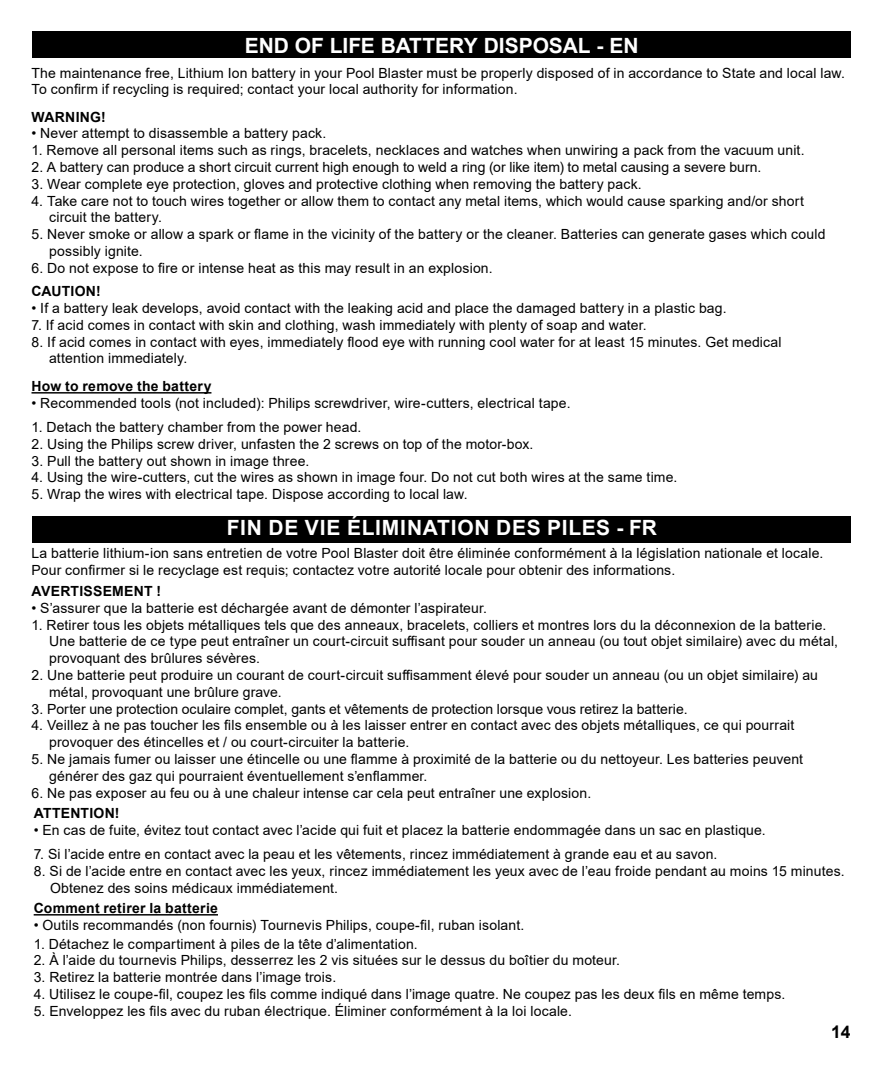
<style>
.page{position:relative;width:882px;height:1071px;background:#fff}
.page>*{position:absolute;margin:0;border:0;box-sizing:border-box;transform-origin:0 0}
.t1{font:700 21px "Arial";letter-spacing:.035em;color:#fff}
.t2{font:700 21px "Arial";letter-spacing:.015em;color:#fff}
.t3{font:700 17.5px "Arial";color:#000}
.t4{font:14px/16.8px "Arial";letter-spacing:.01em;color:#000}
.t5{font:700 14px "Arial";letter-spacing:.015em;color:#000}
</style>
<div class="page">
<div style="left:32px;top:32px;width:819px;height:26px;background:#000"></div>
<div style="left:32px;top:516px;width:819px;height:26px;background:#000"></div>
<hr style="left:32px;top:392px;width:179px;height:2px;background:#000">
<hr style="left:34px;top:914px;width:184px;height:2px;background:#000">
<p class="t2" style="left:245px;top:31px;width:395px">END OF LIFE BATTERY DISPOSAL - EN</p>
<p class="t4" style="left:32px;top:64px;width:815px">The maintenance free, Lithium Ion battery in your Pool Blaster must be properly disposed of in accordance to State and local law.<br>To confirm if recycling is required; contact your local authority for information.</p>
<p class="t5" style="left:32px;top:107px;width:76px">WARNING!</p>
<p class="t4" style="left:32px;top:125px;width:296px">• Never attempt to disassemble a battery pack.</p>
<p class="t4" style="left:32px;top:142px;width:775px">1. Remove all personal items such as rings, bracelets, necklaces and watches when unwiring a pack from the vacuum unit.</p>
<p class="t4" style="left:32px;top:159px;width:732px">2. A battery can produce a short circuit current high enough to weld a ring (or like item) to metal causing a severe burn.</p>
<p class="t4" style="left:32px;top:175px;width:612px">3. Wear complete eye protection, gloves and protective clothing when removing the battery pack.</p>
<p class="t4" style="left:32px;top:192px;width:774px">4. Take care not to touch wires together or allow them to contact any metal items, which would cause sparking and/or short</p>
<p class="t4" style="left:49px;top:209px;width:114px">circuit the battery.</p>
<p class="t4" style="left:32px;top:226px;width:795px">5. Never smoke or allow a spark or flame in the vicinity of the battery or the cleaner. Batteries can generate gases which could</p>
<p class="t4" style="left:49px;top:243px;width:95px">possibly ignite.</p>
<p class="t4" style="left:32px;top:259px;width:463px">6. Do not expose to fire or intense heat as this may result in an explosion.</p>
<p class="t5" style="left:32px;top:281px;width:71px">CAUTION!</p>
<p class="t4" style="left:32px;top:300px;width:697px">• If a battery leak develops, avoid contact with the leaking acid and place the damaged battery in a plastic bag.</p>
<p class="t4" style="left:32px;top:316px;width:617px">7. If acid comes in contact with skin and clothing, wash immediately with plenty of soap and water.</p>
<p class="t4" style="left:32px;top:333px;width:752px">8. If acid comes in contact with eyes, immediately flood eye with running cool water for at least 15 minutes. Get medical</p>
<p class="t4" style="left:49px;top:350px;width:140px">attention immediately.</p>
<p class="t5" style="left:32px;top:377px;width:181px">How to remove the battery</p>
<p class="t4" style="left:32px;top:395px;width:541px">• Recommended tools (not included): Philips screwdriver, wire-cutters, electrical tape.</p>
<p class="t4" style="left:32px;top:419px;width:331px">1. Detach the battery chamber from the power head.</p>
<p class="t4" style="left:32px;top:435px;width:503px">2. Using the Philips screw driver, unfasten the 2 screws on top of the motor-box.</p>
<p class="t4" style="left:32px;top:452px;width:279px">3. Pull the battery out shown in image three.</p>
<p class="t4" style="left:32px;top:469px;width:647px">4. Using the wire-cutters, cut the wires as shown in image four. Do not cut both wires at the same time.</p>
<p class="t4" style="left:32px;top:486px;width:438px">5. Wrap the wires with electrical tape. Dispose according to local law.</p>
<p class="t1" style="left:227px;top:513px;width:432px">FIN DE VIE ÉLIMINATION DES PILES - FR</p>
<p class="t4" style="left:32px;top:545px;width:794px">La batterie lithium-ion sans entretien de votre Pool Blaster doit être éliminée conformément à la législation nationale et locale.<br>Pour confirmer si le recyclage est requis; contactez votre autorité locale pour obtenir des informations.</p>
<p class="t5" style="left:32px;top:581px;width:131px">AVERTISSEMENT !</p>
<p class="t4" style="left:32px;top:599px;width:457px">• S’assurer que la batterie est déchargée avant de démonter l’aspirateur.</p>
<p class="t4" style="left:32px;top:616px;width:796px">1. Retirer tous les objets métalliques tels que des anneaux, bracelets, colliers et montres lors du la déconnexion de la batterie.</p>
<p class="t4" style="left:49px;top:633px;width:790px">Une batterie de ce type peut entraîner un court-circuit suffisant pour souder un anneau (ou tout objet similaire) avec du métal,</p>
<p class="t4" style="left:49px;top:650px;width:212px">provoquant des brûlures sévères.</p>
<p class="t4" style="left:32px;top:667px;width:788px">2. Une batterie peut produire un courant de court-circuit suffisamment élevé pour souder un anneau (ou un objet similaire) au</p>
<p class="t4" style="left:49px;top:683px;width:234px">métal, provoquant une brûlure grave.</p>
<p class="t4" style="left:32px;top:700px;width:658px">3. Porter une protection oculaire complet, gants et vêtements de protection lorsque vous retirez la batterie.</p>
<p class="t4" style="left:32px;top:717px;width:764px">4. Veillez à ne pas toucher les fils ensemble ou à les laisser entrer en contact avec des objets métalliques, ce qui pourrait</p>
<p class="t4" style="left:49px;top:734px;width:362px">provoquer des étincelles et / ou court-circuiter la batterie.</p>
<p class="t4" style="left:32px;top:751px;width:773px">5. Ne jamais fumer ou laisser une étincelle ou une flamme à proximité de la batterie ou du nettoyeur. Les batteries peuvent</p>
<p class="t4" style="left:49px;top:767px;width:380px">générer des gaz qui pourraient éventuellement s’enflammer.</p>
<p class="t4" style="left:32px;top:784px;width:561px">6. Ne pas exposer au feu ou à une chaleur intense car cela peut entraîner une explosion.</p>
<p class="t5" style="left:34px;top:804px;width:87px">ATTENTION!</p>
<p class="t4" style="left:34px;top:822px;width:734px">• En cas de fuite, évitez tout contact avec l’acide qui fuit et placez la batterie endommagée dans un sac en plastique.</p>
<p class="t4" style="left:34px;top:846px;width:685px">7. Si l’acide entre en contact avec la peau et les vêtements, rincez immédiatement à grande eau et au savon.</p>
<p class="t4" style="left:34px;top:862px;width:813px">8. Si de l’acide entre en contact avec les yeux, rincez immédiatement les yeux avec de l’eau froide pendant au moins 15 minutes.</p>
<p class="t4" style="left:50px;top:879px;width:290px">Obtenez des soins médicaux immédiatement.</p>
<p class="t5" style="left:34px;top:899px;width:186px">Comment retirer la batterie</p>
<p class="t4" style="left:34px;top:917px;width:492px">• Outils recommandés (non fournis) Tournevis Philips, coupe-fil, ruban isolant.</p>
<p class="t4" style="left:34px;top:935px;width:386px">1. Détachez le compartiment à piles de la tête d’alimentation.</p>
<p class="t4" style="left:34px;top:952px;width:588px">2. À l’aide du tournevis Philips, desserrez les 2 vis situées sur le dessus du boîtier du moteur.</p>
<p class="t4" style="left:34px;top:969px;width:304px">3. Retirez la batterie montrée dans l’image trois.</p>
<p class="t4" style="left:34px;top:986px;width:753px">4. Utilisez le coupe-fil, coupez les fils comme indiqué dans l’image quatre. Ne coupez pas les deux fils en même temps.</p>
<p class="t4" style="left:34px;top:1002px;width:540px">5. Enveloppez les fils avec du ruban électrique. Éliminer conformément à la loi locale.</p>
<p class="t3" style="left:831px;top:1020px;width:21px">14</p>
</div>
